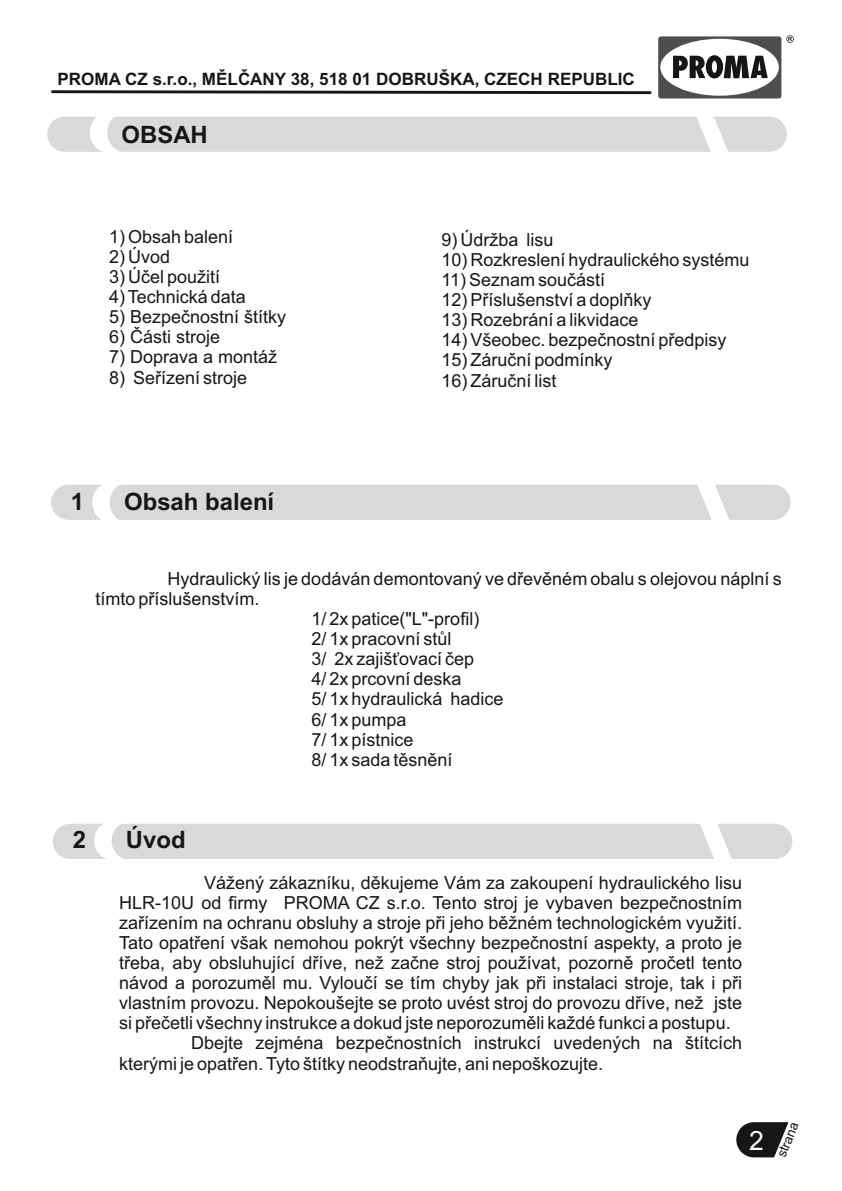
<style>
.page{position:relative;width:842px;height:1191px;background:#fff}
.page>*{position:absolute;margin:0;border:0;box-sizing:border-box;transform-origin:0 0}
.t1{font:26.6px "Arial";color:#fff}
.t2{font:700 23.8px "Arial";color:#151616}
.t3{font:18px "Arial";color:#151616}
.t4{font:700 17px "Arial";color:#151616}
.t5{font:13.4px "Arial";color:#151616}
</style>
<div class="page">
<div style="left:47px;top:117px;width:740px;height:35px;background:#d9d9da;border-radius:18px"></div>
<svg style="left:694px;top:116px;width:37px;height:36px"></svg>
<div style="left:51px;top:484px;width:740px;height:36px;background:#d9d9da;border-radius:18px"></div>
<svg style="left:92px;top:484px;width:35px;height:36px"></svg>
<svg style="left:695px;top:484px;width:37px;height:36px"></svg>
<svg style="left:658px;top:35px;width:136px;height:63px"></svg>
<svg style="left:51px;top:90px;width:600px;height:4px;background:#565656"></svg>
<svg style="left:90px;top:116px;width:35px;height:36px"></svg>
<div style="left:53px;top:823px;width:739px;height:36px;background:#d9d9da;border-radius:18px"></div>
<svg style="left:94px;top:823px;width:35px;height:36px"></svg>
<svg style="left:696px;top:823px;width:38px;height:36px"></svg>
<svg style="left:736px;top:1122px;width:52px;height:35px"></svg>
<p class="t4" style="left:58px;top:73px;width:579px">PROMA CZ s.r.o., MĚLČANY 38, 518 01 DOBRUŠKA, CZECH REPUBLIC</p>
<h2 class="t2" style="left:122px;top:125px;width:88px">OBSAH</h2>
<p class="t3" style="left:109px;top:230px;width:126px">1) Obsah balení</p>
<p class="t3" style="left:109px;top:250px;width:63px">2) Úvod</p>
<p class="t3" style="left:109px;top:270px;width:113px">3) Účel použití</p>
<p class="t3" style="left:109px;top:290px;width:138px">4) Technická data</p>
<p class="t3" style="left:109px;top:310px;width:179px">5) Bezpečnostní štítky</p>
<p class="t3" style="left:109px;top:330px;width:113px">6) Části stroje</p>
<p class="t3" style="left:109px;top:350px;width:170px">7) Doprava a montáž</p>
<p class="t3" style="left:109px;top:370px;width:140px">8) Seřízení stroje</p>
<h2 class="t2" style="left:71px;top:493px;width:15px">1</h2>
<h2 class="t2" style="left:124px;top:493px;width:152px">Obsah balení</h2>
<p class="t3" style="left:441px;top:233px;width:114px">9) Údržba lisu</p>
<p class="t3" style="left:441px;top:253px;width:310px">10) Rozkreslení hydraulického systému</p>
<p class="t3" style="left:441px;top:273px;width:165px">11) Seznam součástí</p>
<p class="t3" style="left:441px;top:293px;width:212px">12) Příslušenství a doplňky</p>
<p class="t3" style="left:441px;top:313px;width:199px">13) Rozebrání a likvidace</p>
<p class="t3" style="left:441px;top:333px;width:287px">14) Všeobec. bezpečnostní předpisy</p>
<p class="t3" style="left:441px;top:353px;width:173px">15) Záruční podmínky</p>
<p class="t3" style="left:441px;top:373px;width:117px">16) Záruční list</p>
<p class="t3" style="left:167px;top:571px;width:616px">Hydraulický lis je dodáván demontovaný ve dřevěném obalu s olejovou náplní s</p>
<p class="t3" style="left:95px;top:592px;width:166px">tímto příslušenstvím.</p>
<p class="t3" style="left:311px;top:612px;width:169px">1/ 2x patice("L"-profil)</p>
<p class="t3" style="left:311px;top:632px;width:142px">2/ 1x pracovní stůl</p>
<p class="t3" style="left:311px;top:652px;width:164px">3/ 2x zajišťovací čep</p>
<p class="t3" style="left:311px;top:672px;width:152px">4/ 2x prcovní deska</p>
<p class="t3" style="left:311px;top:692px;width:194px">5/ 1x hydraulická hadice</p>
<p class="t3" style="left:311px;top:712px;width:97px">6/ 1x pumpa</p>
<p class="t3" style="left:311px;top:732px;width:104px">7/ 1x pístnice</p>
<p class="t3" style="left:311px;top:752px;width:143px">8/ 1x sada těsnění</p>
<h2 class="t2" style="left:73px;top:831px;width:15px">2</h2>
<h2 class="t2" style="left:126px;top:831px;width:61px">Úvod</h2>
<p class="t3" style="left:204px;top:875px;width:539px">Vážený zákazníku, děkujeme Vám za zakoupení hydraulického lisu</p>
<p class="t3" style="left:119px;top:895px;width:624px">HLR-10U od firmy PROMA CZ s.r.o. Tento stroj je vybaven bezpečnostním</p>
<p class="t3" style="left:119px;top:915px;width:624px">zařízením na ochranu obsluhy a stroje při jeho běžném technologickém využití.</p>
<p class="t3" style="left:119px;top:935px;width:624px">Tato opatření však nemohou pokrýt všechny bezpečnostní aspekty, a proto je</p>
<p class="t3" style="left:119px;top:956px;width:624px">třeba, aby obsluhující dříve, než začne stroj používat, pozorně pročetl tento</p>
<p class="t3" style="left:119px;top:976px;width:624px">návod a porozuměl mu. Vyloučí se tím chyby jak při instalaci stroje, tak i při</p>
<p class="t3" style="left:119px;top:996px;width:624px">vlastním provozu. Nepokoušejte se proto uvést stroj do provozu dříve, než jste</p>
<p class="t3" style="left:119px;top:1016px;width:613px">si přečetli všechny instrukce a dokud jste neporozuměli každé funkci a postupu.</p>
<p class="t3" style="left:191px;top:1036px;width:552px">Dbejte zejména bezpečnostních instrukcí uvedených na štítcích</p>
<p class="t3" style="left:119px;top:1056px;width:485px">kterými je opatřen. Tyto štítky neodstraňujte, ani nepoškozujte.</p>
<h1 class="t1" style="left:749px;top:1130px;width:16px">2</h1>
<p class="t5" style="left:776px;top:1154px;width:39px;rotate:-68deg">strana</p>
</div>
